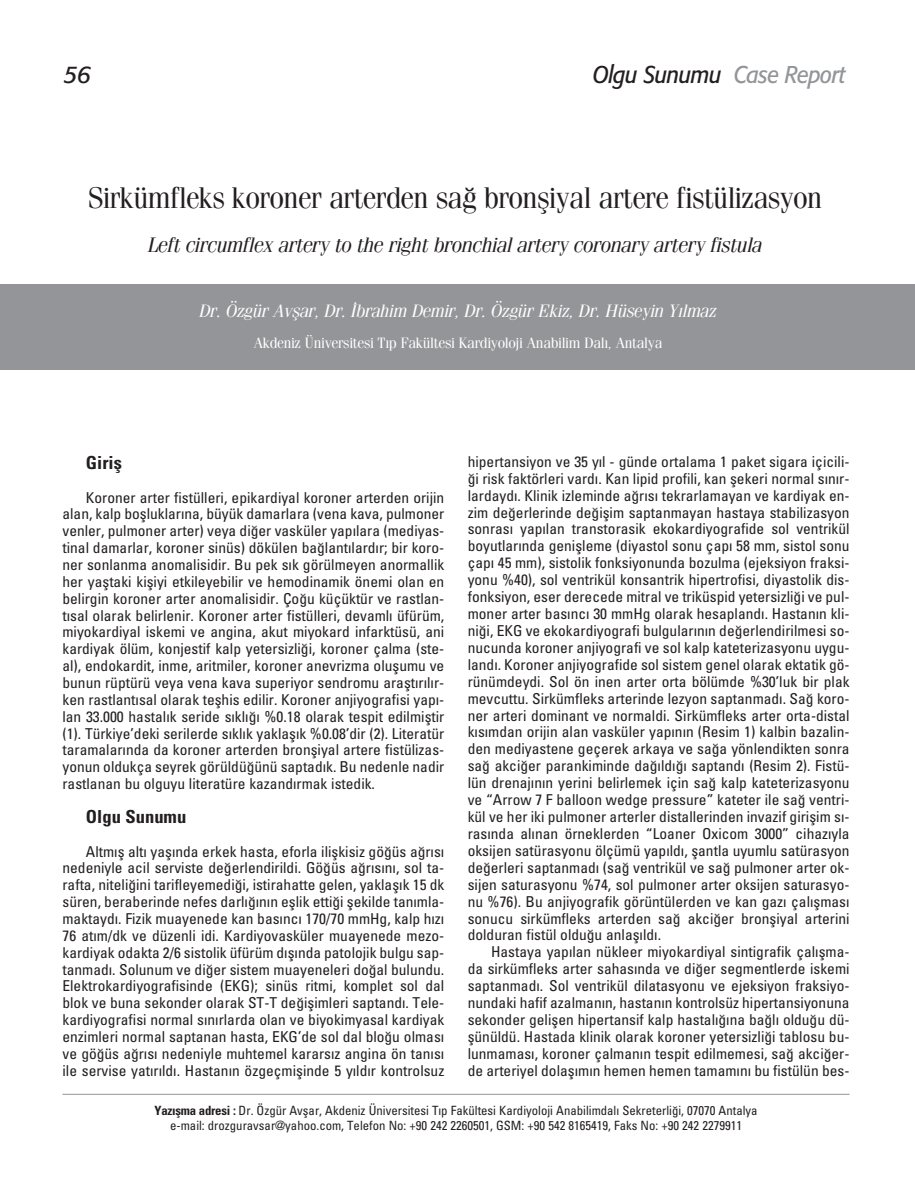
<style>
.page{position:relative;width:915px;height:1191px;background:#fff}
.page>*{position:absolute;margin:0;border:0;box-sizing:border-box;transform-origin:0 0}
.t1{font:30px "Fenice";letter-spacing:-.02em;color:#231f20}
.t2{font:italic 24px "Formata";letter-spacing:-.03em;color:#231f20;scale:.9 1}
.t3{font:italic 24px "Formata";letter-spacing:-.03em;color:#231f20}
.t4{font:italic 21px "Fenice";letter-spacing:-.02em;color:#231f20}
.t5{font:italic 18px "Fenice";letter-spacing:-.02em;color:#fff}
.t6{font:700 condensed 18px "Univers";color:#231f20}
.t7{font:condensed 15px/17px "Univers";color:#231f20;text-align:justify}
.t8{font:15px "Fenice";letter-spacing:-.02em;color:#fff}
.t9{font:condensed 12.75px/15px "Univers";color:#231f20;text-align:center}
.s1{color:#939598}
.s2{font-weight:700}
</style>
<div class="page">
<div style="left:0;top:284px;width:914px;height:85px;background:#939598"></div>
<hr style="left:62px;top:1094px;width:787px;height:1px;background:#939598">
<h2 class="t3" style="left:64px;top:64px;width:29px">56</h2>
<h2 class="t2" style="left:592px;top:64px;width:282px">Olgu Sunumu <span class="s1">Case Report</span></h2>
<h1 class="t1" style="left:88px;top:187px;width:735px">Sirkümfleks koroner arterden sa¤ bronfliyal artere fistülizasyon</h1>
<h3 class="t4" style="left:148px;top:237px;width:616px">Left circumflex artery to the right bronchial artery coronary artery fistula</h3>
<p class="t5" style="left:199px;top:305px;width:519px">Dr. Özgür Avflar, Dr. ‹brahim Demir, Dr. Özgür Ekiz, Dr. Hüseyin Y›lmaz</p>
<p class="t8" style="left:253px;top:338px;width:410px">Akdeniz Üniversitesi T›p Fakültesi Kardiyoloji Anabilim Dal›, Antalya</p>
<p class="t6" style="left:86px;top:456px;width:38px">Girifl</p>
<p class="t7" style="left:62px;top:490px;width:383px;text-indent:23px">Koroner arter fistülleri, epikardiyal koroner arterden orijin alan, kalp boflluklar›na, büyük damarlara (vena kava, pulmoner venler, pulmoner arter) veya di¤er vasküler yap›lara (mediyas&shy;tinal damarlar, koroner sinüs) dökülen ba¤lant›lard›r; bir koro&shy;ner sonlanma anomalisidir. Bu pek s›k görülmeyen anormallik her yafltaki kifliyi etkileyebilir ve hemodinamik önemi olan en belirgin koroner arter anomalisidir. Ço¤u küçüktür ve rastlan&shy;t›sal olarak belirlenir. Koroner arter fistülleri, devaml› üfürüm, miyokardiyal iskemi ve angina, akut miyokard infarktüsü, ani kardiyak ölüm, konjestif kalp yetersizli¤i, koroner çalma (ste&shy;al), endokardit, inme, aritmiler, koroner anevrizma oluflumu ve bunun rüptürü veya vena kava superiyor sendromu araflt›r›l›r&shy;ken rastlant›sal olarak teflhis edilir. Koroner anjiyografisi yap›- lan 33.000 hastal›k seride s›kl›¤› %0.18 olarak tespit edilmifltir (1). Türkiye’deki serilerde s›kl›k yaklafl›k %0.08’dir (2). Literatür taramalar›nda da koroner arterden bronfliyal artere fistülizas&shy;yonun oldukça seyrek görüldü¤ünü saptad›k. Bu nedenle nadir rastlanan bu olguyu literatüre kazand›rmak istedik.</p>
<p class="t6" style="left:86px;top:810px;width:102px">Olgu Sunumu</p>
<p class="t7" style="left:62px;top:844px;width:383px;text-indent:23px">Altm›fl alt› yafl›nda erkek hasta, eforla iliflkisiz gö¤üs a¤r›s› nedeniyle acil serviste de¤erlendirildi. Gö¤üs a¤r›s›n›, sol ta&shy;rafta, niteli¤ini tarifleyemedi¤i, istirahatte gelen, yaklafl›k 15 dk süren, beraberinde nefes darl›¤›n›n efllik etti¤i flekilde tan›mla&shy;maktayd›. Fizik muayenede kan bas›nc› 170/70 mmHg, kalp h›z› 76 at›m/dk ve düzenli idi. Kardiyovasküler muayenede mezo&shy;kardiyak odakta 2/6 sistolik üfürüm d›fl›nda patolojik bulgu sap&shy;tanmad›. Solunum ve di¤er sistem muayeneleri do¤al bulundu.<br>Elektrokardiyografisinde (EKG); sinüs ritmi, komplet sol dal blok ve buna sekonder olarak ST-T de¤iflimleri saptand›. Tele&shy;kardiyografisi normal s›n›rlarda olan ve biyokimyasal kardiyak enzimleri normal saptanan hasta, EKG’de sol dal blo¤u olmas› ve gö¤üs a¤r›s› nedeniyle muhtemel karars›z angina ön tan›s› ile servise yat›r›ld›. Hastan›n özgeçmiflinde 5 y›ld›r kontrolsuz</p>
<p class="t7" style="left:467px;top:454px;width:383px">hipertansiyon ve 35 y›l - günde ortalama 1 paket sigara içicili-¤i risk faktörleri vard›. Kan lipid profili, kan flekeri normal s›n›r&shy;lardayd›. Klinik izleminde a¤r›s› tekrarlamayan ve kardiyak en&shy;zim de¤erlerinde de¤iflim saptanmayan hastaya stabilizasyon sonras› yap›lan transtorasik ekokardiyografide sol ventrikül boyutlar›nda geniflleme (diyastol sonu çap› 58 mm, sistol sonu çap› 45 mm), sistolik fonksiyonunda bozulma (ejeksiyon fraksi&shy;yonu %40), sol ventrikül konsantrik hipertrofisi, diyastolik dis&shy;fonksiyon, eser derecede mitral ve triküspid yetersizli¤i ve pul&shy;moner arter bas›nc› 30 mmHg olarak hesapland›. Hastan›n kli&shy;ni¤i, EKG ve ekokardiyografi bulgular›n›n de¤erlendirilmesi so&shy;nucunda koroner anjiyografi ve sol kalp kateterizasyonu uygu&shy;land›. Koroner anjiyografide sol sistem genel olarak ektatik gö&shy;rünümdeydi. Sol ön inen arter orta bölümde %30’luk bir plak mevcuttu. Sirkümfleks arterinde lezyon saptanmad›. Sa¤ koro&shy;ner arteri dominant ve normaldi. Sirkümfleks arter orta-distal k›s›mdan orijin alan vasküler yap›n›n (Resim 1) kalbin bazalin&shy;den mediyastene geçerek arkaya ve sa¤a yönlendikten sonra sa¤ akci¤er parankiminde da¤›ld›¤› saptand› (Resim 2). Fistü&shy;lün drenaj›n›n yerini belirlemek için sa¤ kalp kateterizasyonu ve “Arrow 7 F balloon wedge pressure” kateter ile sa¤ ventri&shy;kül ve her iki pulmoner arterler distallerinden invazif giriflim s›- ras›nda al›nan örneklerden “Loaner Oxicom 3000” cihaz›yla oksijen satürasyonu ölçümü yap›ld›, flantla uyumlu satürasyon de¤erleri saptanmad› (sa¤ ventrikül ve sa¤ pulmoner arter ok&shy;sijen saturasyonu %74, sol pulmoner arter oksijen saturasyo&shy;nu %76). Bu anjiyografik görüntülerden ve kan gaz› çal›flmas› sonucu sirkümfleks arterden sa¤ akci¤er bronfliyal arterini dolduran fistül oldu¤u anlafl›ld›.</p>
<p class="t7" style="left:467px;top:945px;width:383px;text-indent:23px">Hastaya yap›lan nükleer miyokardiyal sintigrafik çal›flma&shy;da sirkümfleks arter sahas›nda ve di¤er segmentlerde iskemi saptanmad›. Sol ventrikül dilatasyonu ve ejeksiyon fraksiyo&shy;nundaki hafif azalman›n, hastan›n kontrolsüz hipertansiyonuna sekonder geliflen hipertansif kalp hastal›¤›na ba¤l› oldu¤u dü&shy;flünüldü. Hastada klinik olarak koroner yetersizli¤i tablosu bu&shy;lunmamas›, koroner çalman›n tespit edilmemesi, sa¤ akci¤er&shy;de arteriyel dolafl›m›n hemen hemen tamam›n› bu fistülün bes-</p>
<p class="t9" style="left:154px;top:1104px;width:604px"><span class="s2">Yaz›flma adresi :</span> Dr. Özgür Avflar, Akdeniz Üniversitesi T›p Fakültesi Kardiyoloji Anabilimdal› Sekreterli¤i, 07070 Antalya e-mail: drozguravsar@yahoo.com, Telefon No: +90 242 2260501, GSM: +90 542 8165419, Faks No: +90 242 2279911</p>
</div>
